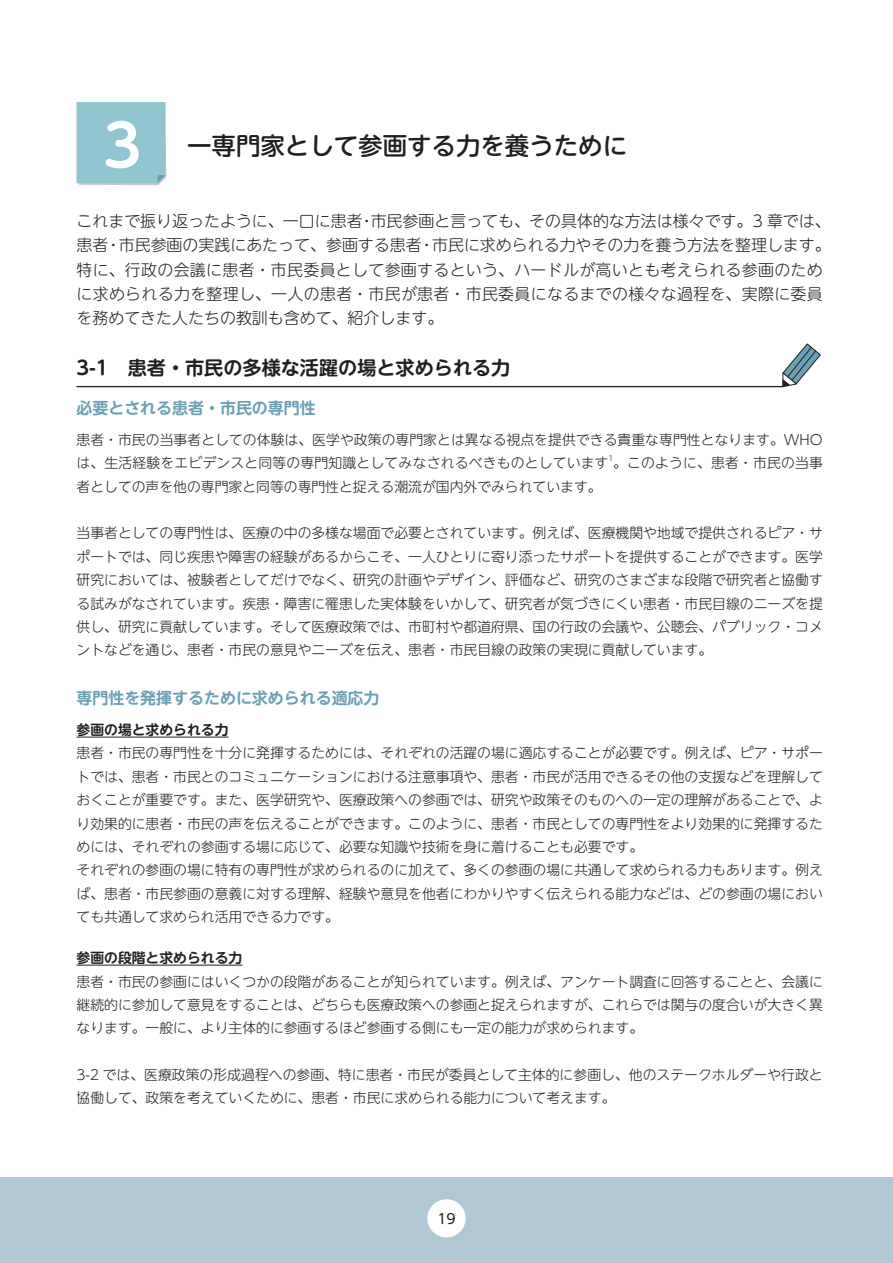
<style>
.page{position:relative;width:893px;height:1263px;background:#fff}
.page>*{position:absolute;margin:0;border:0;box-sizing:border-box;transform-origin:0 0}
.t1{font:700 57.45px "UD Shin M Go Pro De";color:#fff}
.t2{font:500 24.45px "UD Shin M Go Pro";color:#231f20}
.t3{font:700 19.2px "UD Shin M Go Pro De";color:#231f20}
.t4{font:300 15.9px/24.5px "UD Shin M Go Pro";color:#231f20}
.t5{font:700 15.9px "UD Shin M Go Pro De";color:#6aa0b4}
.t6{font:300 13.8px/23.4px "UD Shin M Go Pro";color:#231f20}
.t7{font:700 13.8px "UD Shin M Go Pro De";color:#231f20}
.t8{font:13.8px "UD Shin M Go Pro";color:#231f20}
.t9{font:300 7.5px "UD Shin M Go Pro";color:#231f20}
</style>
<div class="page">
<div style="left:0;top:1177px;width:893px;height:86px;background:#b0c8d4"></div>
<div style="left:427px;top:1199px;width:39px;height:38px;background:#fff;border-radius:50%"></div>
<div style="left:77px;top:102px;width:89px;height:83px;background:#91c6d0"></div>
<hr style="left:77px;top:737px;width:152px;height:1px;background:#231f20">
<hr style="left:77px;top:386px;width:706px;height:1px;background:#231f20">
<svg style="left:782px;top:343px;width:39px;height:44px"></svg>
<hr style="left:77px;top:965px;width:165px;height:1px;background:#231f20">
<h1 class="t1" style="left:103px;top:99px;width:39px">3</h1>
<h2 class="t2" style="left:187px;top:126px;width:442px">一専門家として参画する力を養うために</h2>
<p class="t4" style="left:77px;top:208px;width:756px">これまで振り返ったように、一口に患者・市民参画と言っても、その具体的な方法は様々です。3 章では、患者・市民参画の実践にあたって、参画する患者・市民に求められる力やその力を養う方法を整理します。特に、行政の会議に患者・市民委員として参画するという、ハードルが高いとも考えられる参画のために求められる力を整理し、一人の患者・市民が患者・市民委員になるまでの様々な過程を、実際に委員を務めてきた人たちの教訓も含めて、紹介します。</p>
<h3 class="t3" style="left:77px;top:352px;width:435px">3-1　患者・市民の多様な活躍の場と求められる力</h3>
<p class="t5" style="left:77px;top:395px;width:241px">必要とされる患者・市民の専門性</p>
<p class="t6" style="left:77px;top:427px;width:748px">患者・市民の当事者としての体験は、医学や政策の専門家とは異なる視点を提供できる貴重な専門性となります。WHOは、生活経験をエビデンスと同等の専門知識としてみなされるべきものとしています。このように、患者・市民の当事</p>
<p class="t9" style="left:608px;top:452px;width:6px">1</p>
<p class="t6" style="left:77px;top:474px;width:527px">者としての声を他の専門家と同等の専門性と捉える潮流が国内外でみられています。</p>
<p class="t6" style="left:77px;top:521px;width:748px;text-align:justify">当事者としての専門性は、医療の中の多様な場面で必要とされています。例えば、医療機関や地域で提供されるピア・サポートでは、同じ疾患や障害の経験があるからこそ、一人ひとりに寄り添ったサポートを提供することができます。医学研究においては、被験者としてだけでなく、研究の計画やデザイン、評価など、研究のさまざまな段階で研究者と協働する試みがなされています。疾患・障害に罹患した実体験をいかして、研究者が気づきにくい患者・市民目線のニーズを提供し、研究に貢献しています。そして医療政策では、市町村や都道府県、国の行政の会議や、公聴会、パブリック・コメントなどを通じ、患者・市民の意見やニーズを伝え、患者・市民目線の政策の実現に貢献しています。</p>
<p class="t5" style="left:77px;top:685px;width:304px">専門性を発揮するために求められる適応力</p>
<p class="t7" style="left:77px;top:719px;width:154px">参画の場と求められる力</p>
<p class="t6" style="left:77px;top:741px;width:748px">患者・市民の専門性を十分に発揮するためには、それぞれの活躍の場に適応することが必要です。例えば、ピア・サポートでは、患者・市民とのコミュニケーションにおける注意事項や、患者・市民が活用できるその他の支援などを理解しておくことが重要です。また、医学研究や、医療政策への参画では、研究や政策そのものへの一定の理解があることで、より効果的に患者・市民の声を伝えることができます。このように、患者・市民としての専門性をより効果的に発揮するためには、それぞれの参画する場に応じて、必要な知識や技術を身に着けることも必要です。<br>それぞれの参画の場に特有の専門性が求められるのに加えて、多くの参画の場に共通して求められる力もあります。例えば、患者・市民参画の意義に対する理解、経験や意見を他者にわかりやすく伝えられる能力などは、どの参画の場においても共通して求められ活用できる力です。</p>
<p class="t7" style="left:77px;top:947px;width:167px">参画の段階と求められる力</p>
<p class="t6" style="left:77px;top:969px;width:748px;text-align:justify">患者・市民の参画にはいくつかの段階があることが知られています。例えば、アンケート調査に回答することと、会議に継続的に参加して意見をすることは、どちらも医療政策への参画と捉えられますが、これらでは関与の度合いが大きく異なります。一般に、より主体的に参画するほど参画する側にも一定の能力が求められます。</p>
<p class="t6" style="left:77px;top:1062px;width:748px">3-2 では、医療政策の形成過程への参画、特に患者・市民が委員として主体的に参画し、他のステークホルダーや行政と協働して、政策を考えていくために、患者・市民に求められる能力について考えます。</p>
<p class="t8" style="left:437px;top:1208px;width:20px">19</p>
</div>
